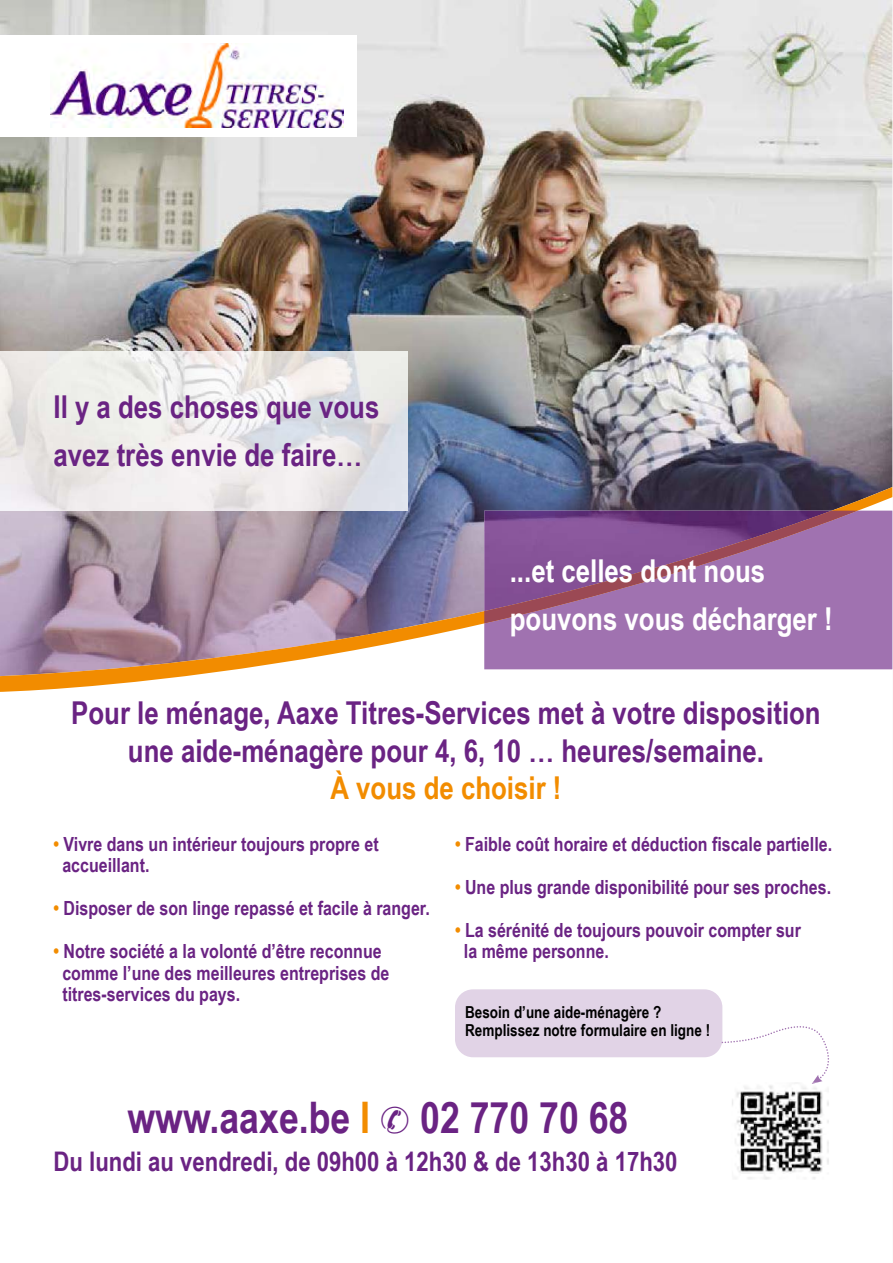
<style>
.page{position:relative;width:893px;height:1263px;background:#fff}
.page>*{position:absolute;margin:0;border:0;box-sizing:border-box;transform-origin:0 0}
.t1{font:700 43.5px "Arial Narrow";color:#6a2383}
.t2{font:700 31.5px/48px "Arial Narrow";color:#6a2383}
.t3{font:700 31.5px/48px "Arial Narrow";color:#fff}
.t4{font:700 31.5px "Arial Narrow";color:#f28c00}
.t5{font:700 27px "Arial Narrow";color:#6a2383}
.t6{font:700 19.5px/21.5px "Arial Narrow";color:#6a2383}
.t7{font:700 16.5px/18.1px "Arial Narrow";color:#000}
.s1{color:#f28c00}
</style>
<div class="page">
<img style="left:0;top:0;width:892px;height:370px">
<img style="left:408px;top:370px;width:484px;height:114px">
<img style="left:0;top:352px;width:408px;height:132px">
<div style="left:0;top:35px;width:357px;height:102px;background:#fff"></div>
<img style="left:50px;top:44px;width:294px;height:84px">
<img style="left:0;top:487px;width:892px;height:205px">
<div style="left:484px;top:511px;width:408px;height:158px;background:#a072b0"></div>
<svg style="left:484px;top:511px;width:374px;height:112px;background:#905d99"></svg>
<img style="left:732px;top:1085px;width:97px;height:95px">
<svg style="left:455px;top:989px;width:374px;height:95px"></svg>
<svg style="left:892px;top:0;width:1px;height:670px"></svg>
<h2 class="t2" style="left:54px;top:381px;width:327px">Il y a des choses que vous avez très envie de faire…</h2>
<h2 class="t3" style="left:510px;top:545px;width:324px">...et celles dont nous pouvons vous décharger !</h2>
<h2 class="t2" style="left:71px;top:693px;width:751px;line-height:37.5px;text-align:center">Pour le ménage, Aaxe Titres-Services met à votre disposition une aide-ménagère pour 4, 6, 10 … heures/semaine.</h2>
<h2 class="t4" style="left:330px;top:764px;width:233px">À vous de choisir !</h2>
<p class="t6" style="left:62px;top:832px;width:318px;text-indent:-9px"><span class="s1">•</span> Vivre dans un intérieur toujours propre et accueillant.</p>
<p class="t6" style="left:54px;top:897px;width:378px"><span class="s1">•</span> Disposer de son linge repassé et facile à ranger.</p>
<p class="t6" style="left:62px;top:939px;width:329px;text-indent:-9px"><span class="s1">•</span> Notre société a la volonté d’être reconnue comme l’une des meilleures entreprises de titres-services du pays.</p>
<p class="t6" style="left:455px;top:832px;width:379px"><span class="s1">•</span> Faible coût horaire et déduction fiscale partielle.</p>
<p class="t6" style="left:455px;top:875px;width:378px"><span class="s1">•</span> Une plus grande disponibilité pour ses proches.</p>
<p class="t6" style="left:464px;top:918px;width:339px;text-indent:-9px"><span class="s1">•</span> La sérénité de toujours pouvoir compter sur la même personne.</p>
<p class="t7" style="left:465px;top:1002px;width:247px">Besoin d’une aide-ménagère ?<br>Remplissez notre formulaire en ligne !</p>
<h1 class="t1" style="left:128px;top:1085px;width:502px">www.aaxe.be <span class="s1">I</span> 02 770 70 68</h1>
<h3 class="t5" style="left:54px;top:1140px;width:625px">Du lundi au vendredi, de 09h00 à 12h30 &amp; de 13h30 à 17h30</h3>
</div>
